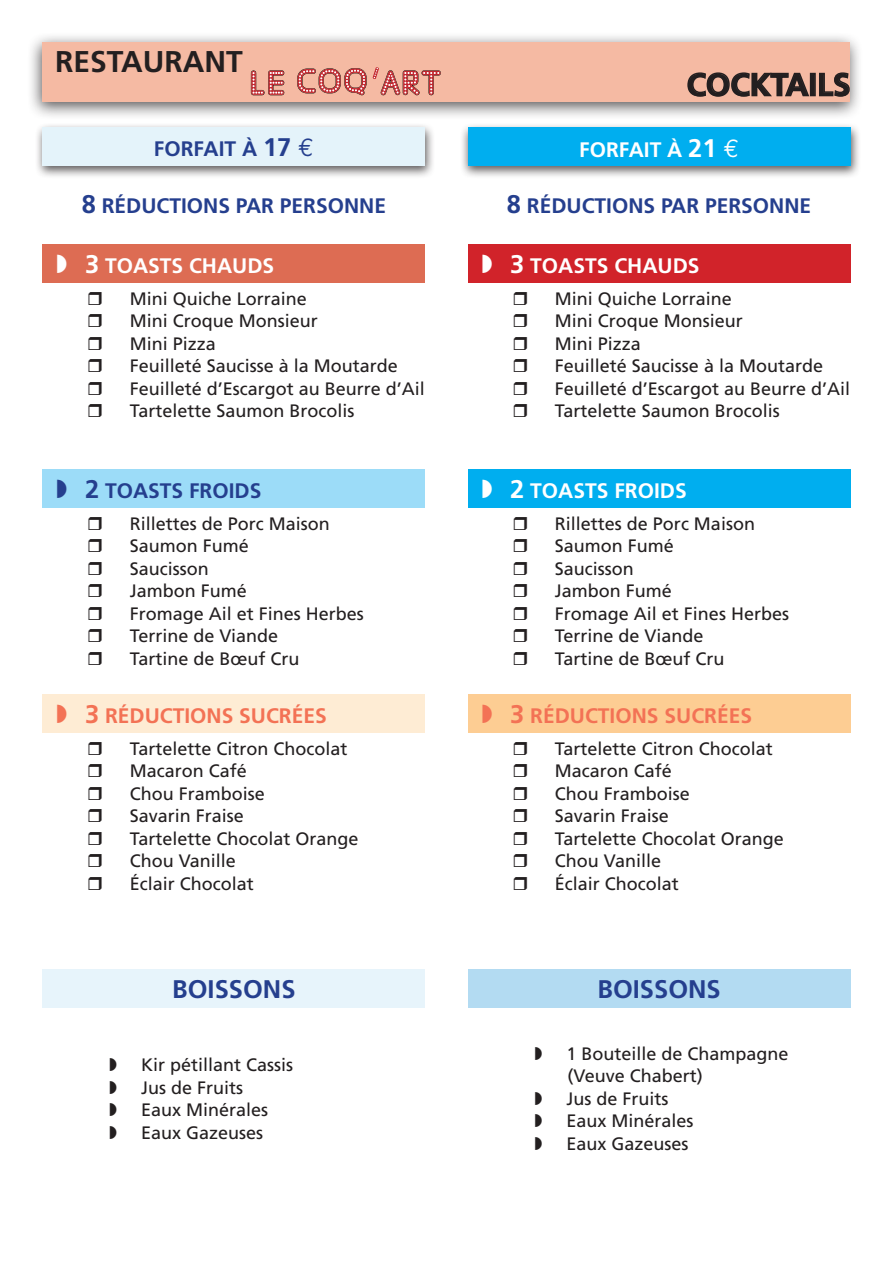
<style>
.page{position:relative;width:893px;height:1263px;background:#fff}
.page>*{position:absolute;margin:0;border:0;box-sizing:border-box;transform-origin:0 0}
.t1{font:700 31.5px "Frutiger";color:#231f20}
.t2{font:700 30px "Frutiger";color:#231f20}
.t3{font:700 25.5px "Frutiger";color:#253f8e}
.t4{font:700 21px "Frutiger";color:#253f8e}
.t5{font:700 21px "Frutiger";color:#fff}
.t6{font:700 21px "Frutiger";color:#f37255}
.t7{font:18px "Frutiger";color:#231f20}
.s1{font-size:25.5px}
.s2{font-family:"Euro Mono";font-weight:400;font-size:25.5px}
</style>
<div class="page">
<div style="left:27px;top:32px;width:836px;height:88px;background:#231f20;opacity:.75"></div>
<div style="left:43px;top:43px;width:807px;height:59px;background:#f5baa3"></div>
<svg style="left:687px;top:72px;width:123px;height:25px"></svg>
<div style="left:810px;top:73px;width:6px;height:23px;border:2px solid #231f20"></div>
<svg style="left:819px;top:72px;width:31px;height:25px"></svg>
<div style="left:35px;top:123px;width:401px;height:56px;background:#231f20;opacity:.75"></div>
<div style="left:43px;top:128px;width:382px;height:38px;background:#e4f3fa"></div>
<div style="left:460px;top:123px;width:401px;height:56px;background:#231f20;opacity:.75"></div>
<div style="left:468px;top:128px;width:382px;height:38px;background:#00aeef"></div>
<div style="left:43px;top:969px;width:382px;height:38px;background:#e7f4fb"></div>
<div style="left:43px;top:244px;width:382px;height:38px;background:#dd6c53"></div>
<div style="left:468px;top:244px;width:382px;height:38px;background:#d1232a"></div>
<div style="left:43px;top:469px;width:382px;height:38px;background:#9cdcf8"></div>
<div style="left:468px;top:469px;width:382px;height:38px;background:#00aeef"></div>
<div style="left:43px;top:694px;width:382px;height:38px;background:#feecd4"></div>
<div style="left:468px;top:694px;width:382px;height:38px;background:#fdcd93"></div>
<div style="left:468px;top:969px;width:382px;height:38px;background:#b3dbf2"></div>
<svg style="left:251px;top:70px;width:33px;height:25px"></svg>
<svg style="left:297px;top:68px;width:70px;height:27px"></svg>
<svg style="left:373px;top:67px;width:68px;height:28px"></svg>
<p class="t2" style="left:55px;top:43px;width:189px">RESTAURANT</p>
<p class="t1" style="left:687px;top:66px;width:165px">COCKTAILS</p>
<p class="t4" style="left:154px;top:137px;width:161px">FORFAIT À <span class="s1">17</span> <span class="s2">E</span></p>
<p class="t5" style="left:579px;top:137px;width:161px">FORFAIT À <span class="s1">21</span> <span class="s2">E</span></p>
<p class="t4" style="left:82px;top:193px;width:306px"><span class="s1">8</span> RÉDUCTIONS PAR PERSONNE</p>
<p class="t4" style="left:507px;top:193px;width:306px"><span class="s1">8</span> RÉDUCTIONS PAR PERSONNE</p>
<p class="t5" style="left:85px;top:253px;width:191px"><span class="s1">3</span> TOASTS CHAUDS</p>
<p class="t5" style="left:510px;top:253px;width:191px"><span class="s1">3</span> TOASTS CHAUDS</p>
<p class="t7" style="left:555px;top:288px;width:179px">Mini Quiche Lorraine</p>
<p class="t7" style="left:555px;top:310px;width:190px">Mini Croque Monsieur</p>
<p class="t7" style="left:555px;top:333px;width:88px">Mini Pizza</p>
<p class="t7" style="left:555px;top:355px;width:270px">Feuilleté Saucisse à la Moutarde</p>
<p class="t7" style="left:555px;top:378px;width:297px">Feuilleté d’Escargot au Beurre d’Ail</p>
<p class="t7" style="left:555px;top:400px;width:226px">Tartelette Saumon Brocolis</p>
<p class="t7" style="left:130px;top:288px;width:179px">Mini Quiche Lorraine</p>
<p class="t7" style="left:130px;top:310px;width:190px">Mini Croque Monsieur</p>
<p class="t7" style="left:130px;top:333px;width:88px">Mini Pizza</p>
<p class="t7" style="left:130px;top:355px;width:270px">Feuilleté Saucisse à la Moutarde</p>
<p class="t7" style="left:130px;top:378px;width:297px">Feuilleté d’Escargot au Beurre d’Ail</p>
<p class="t7" style="left:130px;top:400px;width:226px">Tartelette Saumon Brocolis</p>
<p class="t4" style="left:85px;top:478px;width:178px"><span class="s1">2</span> TOASTS FROIDS</p>
<p class="t7" style="left:130px;top:513px;width:202px">Rillettes de Porc Maison</p>
<p class="t7" style="left:130px;top:535px;width:121px">Saumon Fumé</p>
<p class="t7" style="left:130px;top:558px;width:81px">Saucisson</p>
<p class="t7" style="left:130px;top:580px;width:119px">Jambon Fumé</p>
<p class="t7" style="left:130px;top:603px;width:236px">Fromage Ail et Fines Herbes</p>
<p class="t7" style="left:130px;top:625px;width:150px">Terrine de Viande</p>
<p class="t7" style="left:130px;top:648px;width:171px">Tartine de Bœuf Cru</p>
<p class="t6" style="left:85px;top:703px;width:243px"><span class="s1">3</span> RÉDUCTIONS SUCRÉES</p>
<p class="t7" style="left:130px;top:738px;width:219px">Tartelette Citron Chocolat</p>
<p class="t7" style="left:130px;top:761px;width:119px">Macaron Café</p>
<p class="t7" style="left:130px;top:783px;width:137px">Chou Framboise</p>
<p class="t7" style="left:130px;top:806px;width:116px">Savarin Fraise</p>
<p class="t7" style="left:130px;top:828px;width:230px">Tartelette Chocolat Orange</p>
<p class="t7" style="left:130px;top:851px;width:108px">Chou Vanille</p>
<p class="t7" style="left:130px;top:873px;width:126px">Éclair Chocolat</p>
<p class="t3" style="left:172px;top:974px;width:125px">BOISSONS</p>
<p class="t7" style="left:141px;top:1054px;width:154px">Kir pétillant Cassis</p>
<p class="t7" style="left:141px;top:1077px;width:104px">Jus de Fruits</p>
<p class="t7" style="left:141px;top:1099px;width:129px">Eaux Minérales</p>
<p class="t7" style="left:141px;top:1122px;width:124px">Eaux Gazeuses</p>
<p class="t5" style="left:510px;top:478px;width:178px"><span class="s1">2</span> TOASTS FROIDS</p>
<p class="t7" style="left:555px;top:513px;width:202px">Rillettes de Porc Maison</p>
<p class="t7" style="left:555px;top:535px;width:121px">Saumon Fumé</p>
<p class="t7" style="left:555px;top:558px;width:81px">Saucisson</p>
<p class="t7" style="left:555px;top:580px;width:119px">Jambon Fumé</p>
<p class="t7" style="left:555px;top:603px;width:236px">Fromage Ail et Fines Herbes</p>
<p class="t7" style="left:555px;top:625px;width:150px">Terrine de Viande</p>
<p class="t7" style="left:555px;top:648px;width:171px">Tartine de Bœuf Cru</p>
<p class="t6" style="left:510px;top:703px;width:243px"><span class="s1">3</span> RÉDUCTIONS SUCRÉES</p>
<p class="t7" style="left:555px;top:738px;width:219px">Tartelette Citron Chocolat</p>
<p class="t7" style="left:555px;top:761px;width:119px">Macaron Café</p>
<p class="t7" style="left:555px;top:783px;width:137px">Chou Framboise</p>
<p class="t7" style="left:555px;top:806px;width:116px">Savarin Fraise</p>
<p class="t7" style="left:555px;top:828px;width:230px">Tartelette Chocolat Orange</p>
<p class="t7" style="left:555px;top:851px;width:108px">Chou Vanille</p>
<p class="t7" style="left:555px;top:873px;width:126px">Éclair Chocolat</p>
<p class="t3" style="left:597px;top:974px;width:125px">BOISSONS</p>
<p class="t7" style="left:566px;top:1043px;width:224px">1 Bouteille de Champagne</p>
<p class="t7" style="left:567px;top:1066px;width:137px">(Veuve Chabert)</p>
<p class="t7" style="left:566px;top:1088px;width:104px">Jus de Fruits</p>
<p class="t7" style="left:566px;top:1111px;width:129px">Eaux Minérales</p>
<p class="t7" style="left:566px;top:1133px;width:124px">Eaux Gazeuses</p>
</div>
